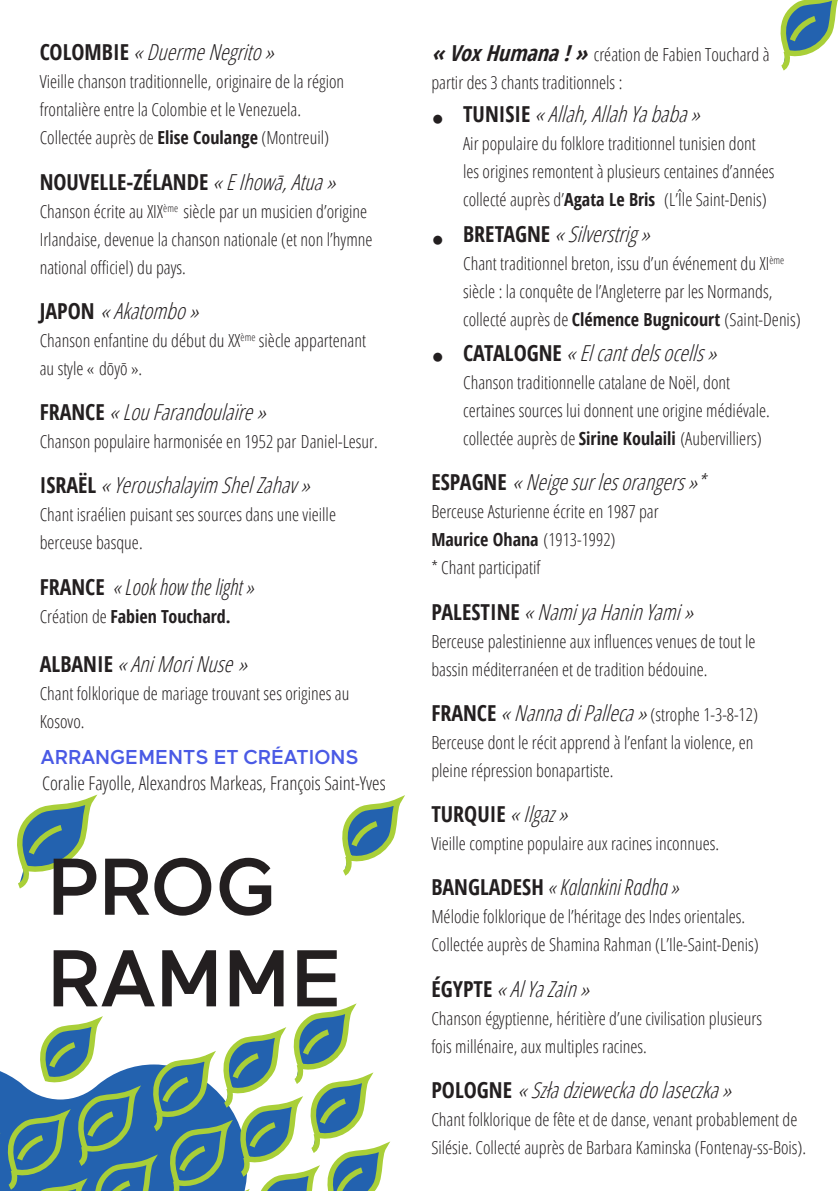
<style>
.page{position:relative;width:840px;height:1191px;background:#fff}
.page>*{position:absolute;margin:0;border:0;box-sizing:border-box;transform-origin:0 0}
.t1{font:500 80px/91.6px "Maax";color:#231f20}
.t2{font:36px "Mongolian Baiti";color:#231f20}
.t3{font:italic 300 22px "Open Sans Condensed";color:#231f20}
.t4{font:italic 300 22px "Open Sans Condensed";color:#231f20}
.t5{font:700 22px "Open Sans Condensed";color:#231f20}
.t6{font:500 20px "Maax";color:#4a5ae5}
.t7{font:300 19px "Open Sans Condensed";color:#231f20}
.t8{font:300 18px/28px "Open Sans Condensed";color:#231f20}
.t9{font:700 18px "Open Sans Condensed";color:#231f20}
.s1{font-weight:700;font-style:normal}
.s2{font-weight:700}
.s3{font-weight:300;font-style:italic}
.s4{font-weight:300}
.s5{font-weight:700;font-style:italic;font-size:22px}
.s6{font-weight:700;font-size:22px}
.s7{font-style:italic;font-size:22px}
</style>
<div class="page">
<svg style="left:17px;top:794px;width:81px;height:95px"></svg>
<svg style="left:0;top:1003px;width:391px;height:188px"></svg>
<svg style="left:780px;top:0;width:58px;height:71px"></svg>
<svg style="left:342px;top:795px;width:63px;height:81px"></svg>
<p class="t3" style="left:40px;top:37px;width:243px"><span class="s1">C O L O M B I E</span> «DuermeNegrito»</p>
<p class="t8" style="left:40px;top:67px;width:306px">Vieille chanson traditionnelle, originaire de la région frontalière entre la Colombie et le Venezuela.<br>Collectée auprès de <span class="s2">Elise Coulange</span> (Montreuil)</p>
<p class="t5" style="left:40px;top:166px;width:304px">NOUVELLE-ZÉLANDE <span class="s3">«EIhowā,Atua»</span></p>
<p class="t8" style="left:40px;top:196px;width:334px">Chanson écrite au XIX<sup>ème</sup> siècle par un musicien d’origine<br>Irlandaise, devenue la chanson nationale (et non l’hymne national officiel) du pays.</p>
<p class="t3" style="left:40px;top:296px;width:168px"><span class="s1">J A P O N</span> «Akatombo»</p>
<p class="t8" style="left:40px;top:326px;width:327px">Chanson enfantine du début du XX<sup>ème</sup> siècle appartenant au style « dōyō ».</p>
<p class="t3" style="left:40px;top:397px;width:235px"><span class="s1">F R A N C E</span> «LouFarandoulaïre»</p>
<p class="t8" style="left:40px;top:427px;width:339px">Chanson populaire harmonisée en 1952 par Daniel-Lesur.</p>
<p class="t3" style="left:40px;top:470px;width:279px"><span class="s1">I S R A Ë L</span> «YeroushalayimShelZahav»</p>
<p class="t8" style="left:40px;top:500px;width:298px">Chant israélien puisant ses sources dans une vieille berceuse basque.</p>
<p class="t4" style="left:40px;top:571px;width:216px"><span class="s1">FRANCE</span> « Look how the light »</p>
<p class="t9" style="left:40px;top:603px;width:192px"><span class="s4">Création de</span> Fabien Touchard.</p>
<p class="t3" style="left:40px;top:649px;width:216px"><span class="s1">A L B A N I E</span> «AniMoriNuse»</p>
<p class="t8" style="left:40px;top:679px;width:311px">Chant folklorique de mariage trouvant ses origines au<br>Kosovo.</p>
<p class="t6" style="left:41px;top:746px;width:319px">ARRANGEMENTS ET CRÉATIONS</p>
<p class="t7" style="left:42px;top:770px;width:345px">Coralie Fayolle, Alexandros Markeas, François Saint-Yves</p>
<h1 class="t1" style="left:47px;top:841px;width:296px">PROG<br>RAMME</h1>
<p class="t8" style="left:431px;top:39px;width:339px"><span class="s5">«VoxHumana!»</span>création de Fabien Touchard à partir des 3 chants traditionnels :</p>
<h2 class="t2" style="left:431px;top:100px;width:14px">·</h2>
<h2 class="t2" style="left:431px;top:221px;width:14px">·</h2>
<h2 class="t2" style="left:431px;top:338px;width:14px">·</h2>
<p class="t3" style="left:463px;top:99px;width:246px"><span class="s1">T U N I S I E</span> «Allah,AllahYababa»</p>
<p class="t8" style="left:463px;top:129px;width:313px">Air populaire du folklore traditionnel tunisien dont les origines remontent à plusieurs centaines d’années collecté auprès d’<span class="s2">Agata Le Bris</span> (L’Île Saint-Denis)</p>
<p class="t3" style="left:463px;top:219px;width:195px"><span class="s1">B R E TA G N E</span> «Silverstrig»</p>
<p class="t8" style="left:463px;top:249px;width:339px">Chant traditionnel breton, issu d’un événement du XI<sup>ème </sup>siècle : la conquête de l’Angleterre par les Normands, collecté auprès de <span class="s2">Clémence Bugnicourt</span> (Saint-Denis)</p>
<p class="t3" style="left:463px;top:338px;width:262px"><span class="s1">C ATA L O G N E</span> «Elcantdelsocells»</p>
<p class="t8" style="left:463px;top:368px;width:308px">Chanson traditionnelle catalane de Noël, dont certaines sources lui donnent une origine médiévale. collectée auprès de <span class="s2">Sirine Koulaili</span> (Aubervilliers)</p>
<p class="t3" style="left:431px;top:467px;width:282px"><span class="s1">E S P A G N E</span> «Neigesurlesorangers»*</p>
<p class="t8" style="left:431px;top:497px;width:229px">Berceuse Asturienne écrite en 1987 par<br><span class="s2">Maurice Ohana</span> (1913-1992)<br>* Chant participatif</p>
<p class="t3" style="left:431px;top:597px;width:271px"><span class="s1">PA L E S T I N E</span> «NamiyaHaninYami»</p>
<p class="t8" style="left:431px;top:626px;width:325px">Berceuse palestinienne aux influences venues de tout le bassin méditerranéen et de tradition bédouine.</p>
<p class="t8" style="left:431px;top:699px;width:328px"><span class="s6">FRANCE</span> <span class="s7">«NannadiPalleca»</span>(strophe 1-3-8-12)<br>Berceuse dont le récit apprend à l’enfant la violence, en pleine répression bonapartiste.</p>
<p class="t5" style="left:431px;top:798px;width:145px">TURQUIE <span class="s3">«Ilgaz»</span></p>
<p class="t8" style="left:431px;top:829px;width:289px">Vieille comptine populaire aux racines inconnues.</p>
<p class="t4" style="left:431px;top:872px;width:249px"><span class="s1">BANGLADESH</span> « Kalankini Radha »</p>
<p class="t8" style="left:431px;top:902px;width:329px">Mélodie folklorique de l’héritage des Indes orientales.<br>Collectée auprès de Shamina Rahman (L’Ile-Saint-Denis)</p>
<p class="t3" style="left:431px;top:973px;width:167px"><span class="s1">ÉGYPTE</span> «AlYaZain»</p>
<p class="t8" style="left:431px;top:1003px;width:332px">Chanson égyptienne, héritière d’une civilisation plusieurs fois millénaire, aux multiples racines.</p>
<p class="t3" style="left:431px;top:1074px;width:309px"><span class="s1">P O L O G N E</span> «Szładzieweckadolaseczka»</p>
<p class="t8" style="left:431px;top:1104px;width:376px">Chant folklorique de fête et de danse, venant probablement de<br>Silésie. Collecté auprès de Barbara Kaminska (Fontenay-ss-Bois).</p>
</div>
